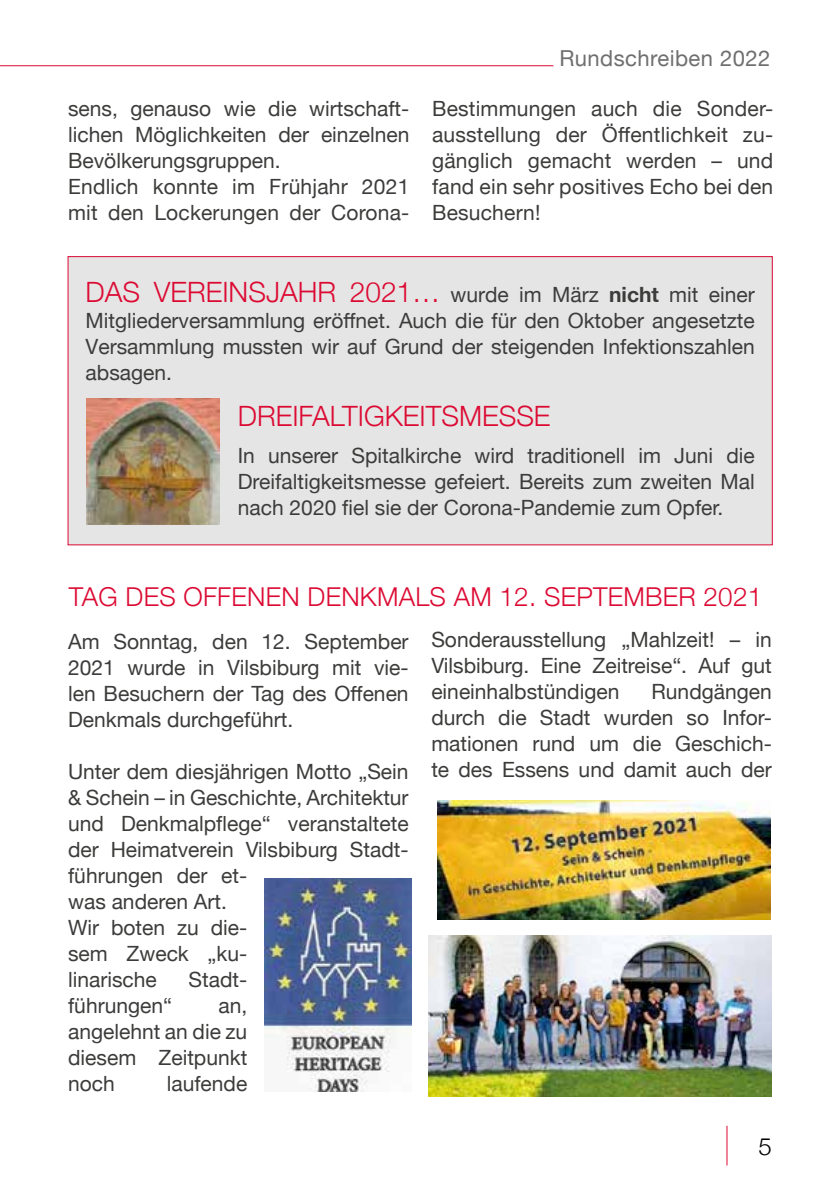
<style>
.page{position:relative;width:840px;height:1191px;background:#fff}
.page>*{position:absolute;margin:0;border:0;box-sizing:border-box;transform-origin:0 0}
.t1{font:300 28px "Helvetica Neue";color:#dc0a33}
.t2{font:300 26px "Helvetica Neue";letter-spacing:.01em;color:#dc0a33}
.t3{font:300 24px "Helvetica Neue";color:#000}
.t4{font:22px "Helvetica Neue";letter-spacing:.02em;color:#706f6f}
.t5{font:21px/26px "Helvetica Neue";color:#3c3c3b;text-align:justify}
.s1{font-weight:400;font-size:21px;color:#3c3c3b}
.s2{font-weight:700;font-size:21px;color:#3c3c3b}
</style>
<div class="page">
<hr style="left:726px;top:1125px;width:1px;height:40px;background:#dc0a33">
<hr style="left:0;top:65px;width:553px;height:1px;background:#dc0a33">
<img style="left:437px;top:800px;width:332px;height:119px">
<img style="left:264px;top:879px;width:147px;height:213px">
<img style="left:428px;top:935px;width:343px;height:161px">
<div style="left:68px;top:257px;width:703px;height:288px;background:#e5e5e5"></div>
<img style="left:87px;top:398px;width:132px;height:126px">
<p class="t4" style="left:559px;top:42px;width:212px">Rundschreiben 2022</p>
<p class="t5" style="left:68px;top:97px;width:342px;text-align:left">sens, genauso wie die wirtschaft&shy;lichen Möglichkeiten der einzelnen<br>Bevölkerungsgruppen.<br>Endlich konnte im Frühjahr 2021 mit den Lockerungen der Corona-</p>
<p class="t5" style="left:432px;top:97px;width:342px">Bestimmungen auch die Sonder&shy;ausstellung der Öffentlichkeit zu&shy;gänglich gemacht werden – und fand ein sehr positives Echo bei den Besuchern!</p>
<h1 class="t1" style="left:85px;top:270px;width:670px">DAS VEREINSJAHR 2021… <span class="s1">wurde im März</span> <span class="s2">nicht</span> <span class="s1">mit einer</span></h1>
<p class="t5" style="left:85px;top:309px;width:670px">Mitgliederversammlung eröffnet. Auch die für den Oktober angesetzte Versammlung mussten wir auf Grund der steigenden Infektionszahlen absagen.</p>
<h1 class="t1" style="left:238px;top:393px;width:314px">DREIFALTIGKEITSMESSE</h1>
<p class="t5" style="left:238px;top:444px;width:518px">In unserer Spitalkirche wird traditionell im Juni die Dreifaltigkeitsmesse gefeiert. Bereits zum zweiten Mal nach 2020 fiel sie der Corona-Pandemie zum Opfer.</p>
<p class="t2" style="left:69px;top:576px;width:694px">TAG DES OFFENEN DENKMALS AM 12. SEPTEMBER 2021</p>
<p class="t5" style="left:68px;top:629px;width:342px">Am Sonntag, den 12. September 2021 wurde in Vilsbiburg mit vie&shy;len Besuchern der Tag des Offenen Denkmals durchgeführt.</p>
<p class="t5" style="left:68px;top:759px;width:342px;text-align:left">Unter dem diesjährigen Motto „Sein &amp; Schein – in Geschichte, Architektur und Denkmalpflege“ veranstaltete der Heimatverein Vilsbiburg Stadt&shy;führungen der et-<br>was anderen Art.<br>Wir boten zu die-<br>sem Zweck „ku-<br>linarische</p>
<p class="t5" style="left:188px;top:967px;width:60px">Stadt-</p>
<p class="t5" style="left:68px;top:993px;width:105px">führungen“</p>
<p class="t5" style="left:68px;top:993px;width:181px;text-indent:150px">an, angelehnt an die zu diesem Zeitpunkt noch</p>
<p class="t5" style="left:167px;top:1071px;width:82px">laufende</p>
<p class="t5" style="left:431px;top:627px;width:342px">Sonderausstellung „Mahlzeit! – in Vilsbiburg. Eine Zeitreise“. Auf gut eineinhalbstündigen</p>
<p class="t5" style="left:431px;top:679px;width:342px;text-indent:220px">Rundgängen durch die Stadt wurden so Infor&shy;mationen rund um die Geschich&shy;te des Essens und damit auch der</p>
<p class="t3" style="left:758px;top:1126px;width:15px">5</p>
</div>
